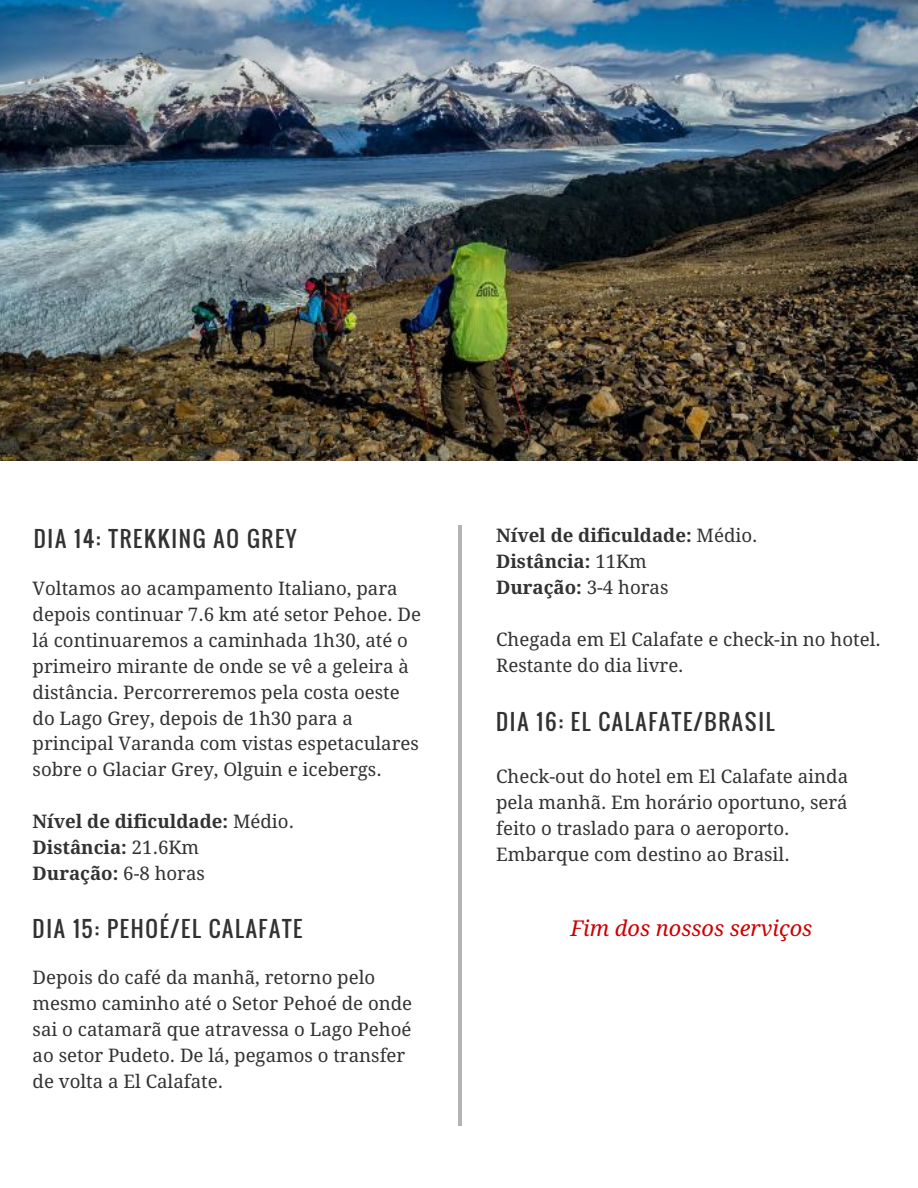
<style>
.page{position:relative;width:918px;height:1188px;background:#fff}
.page>*{position:absolute;margin:0;border:0;box-sizing:border-box;transform-origin:0 0}
.t1{font:21.75px "Oswald";letter-spacing:.08em;color:#323232}
.t2{font:italic 21.75px "Droid Serif";color:#c00}
.t3{font:18.75px/25.8px "Droid Serif";color:#323232}
.t4{font:700 18.75px/25.8px "Droid Serif";color:#323232}
.s1{font-weight:400}
</style>
<div class="page">
<img style="left:0;top:0;width:918px;height:460px">
<hr style="left:458px;top:525px;width:4px;height:601px;background:#b3b3b3">
<p class="t1" style="left:34px;top:522px;width:264px">DIA 14: TREKKING AO GREY</p>
<p class="t3" style="left:33px;top:576px;width:390px">Voltamos ao acampamento Italiano, para depois continuar 7.6 km até setor Pehoe. De lá continuaremos a caminhada 1h30, até o primeiro mirante de onde se vê a geleira à distância. Percorreremos pela costa oeste do Lago Grey, depois de 1h30 para a principal Varanda com vistas espetaculares sobre o Glaciar Grey, Olguin e icebergs.</p>
<p class="t4" style="left:33px;top:809px;width:263px">Nível de dificuldade: <span class="s1">Médio.<br></span>Distância: <span class="s1">21.6Km<br></span>Duração: <span class="s1">6-8 horas</span></p>
<p class="t1" style="left:33px;top:912px;width:271px">DIA 15: PEHOÉ/EL CALAFATE</p>
<p class="t3" style="left:33px;top:965px;width:381px">Depois do café da manhã, retorno pelo mesmo caminho até o Setor Pehoé de onde sai o catamarã que atravessa o Lago Pehoé ao setor Pudeto. De lá, pegamos o transfer de volta a El Calafate.</p>
<p class="t4" style="left:496px;top:523px;width:263px">Nível de dificuldade: <span class="s1">Médio.<br></span>Distância: <span class="s1">11Km<br></span>Duração: <span class="s1">3-4 horas</span></p>
<p class="t3" style="left:496px;top:626px;width:386px">Chegada em El Calafate e check-in no hotel.<br>Restante do dia livre.</p>
<p class="t1" style="left:496px;top:705px;width:280px">DIA 16: EL CALAFATE/BRASIL</p>
<p class="t3" style="left:496px;top:764px;width:354px">Check-out do hotel em El Calafate ainda pela manhã. Em horário oportuno, será feito o traslado para o aeroporto.<br>Embarque com destino ao Brasil.</p>
<p class="t2" style="left:570px;top:916px;width:243px">Fim dos nossos serviços</p>
</div>
